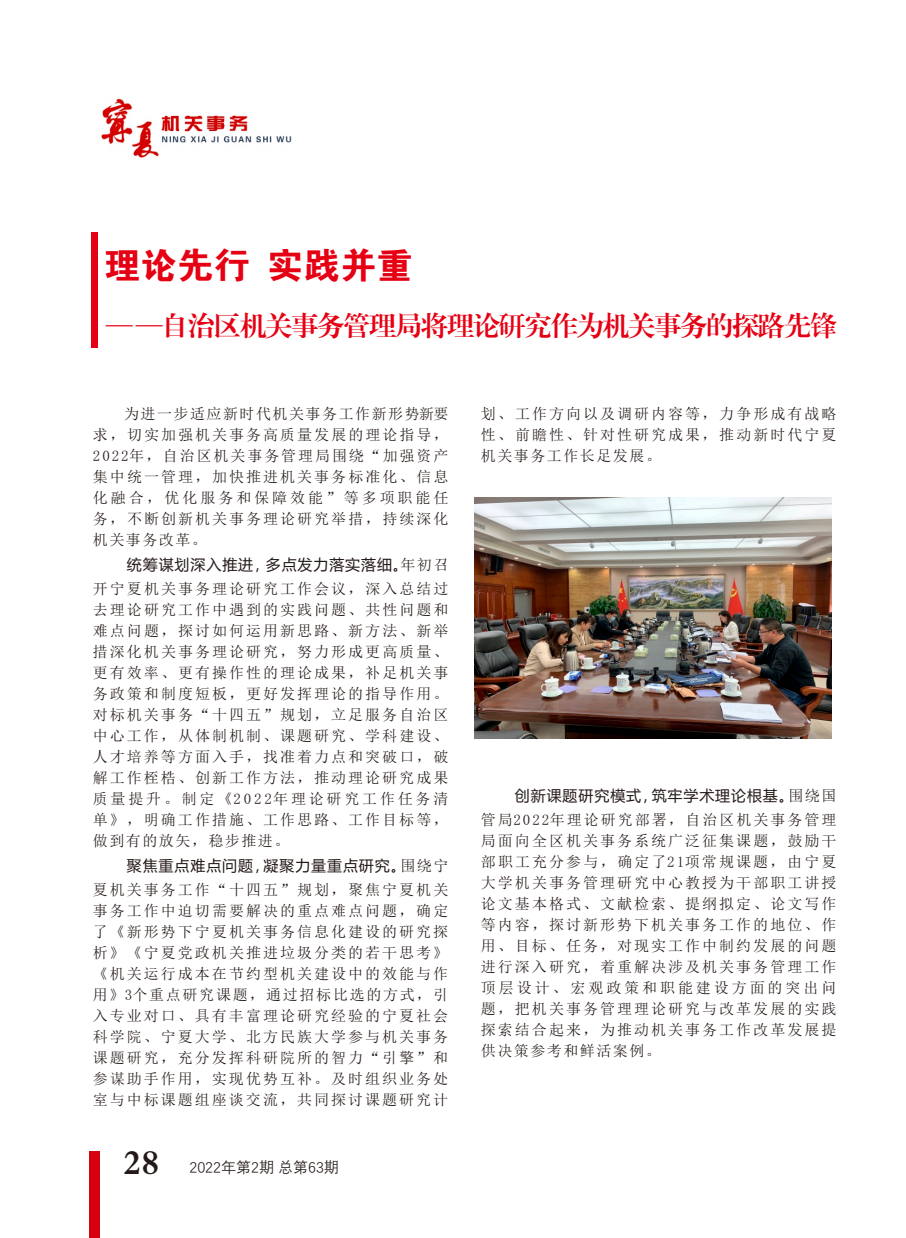
<style>
.page{position:relative;width:906px;height:1238px;background:#fff}
.page>*{position:absolute;margin:0;border:0;box-sizing:border-box;transform-origin:0 0}
.t1{font:36px "FZDHTK GBK1 0";letter-spacing:.015em;color:#e60013}
.t2{font:36px "FZDBSK GBK1 0";color:#231916}
.t3{font:27px "FZXBSJW GB1 0";letter-spacing:-.04em;color:#e60013}
.t4{font:15px/21px "Sim Sun";letter-spacing:.135em;color:#231916;text-align:justify}
.t5{font:15px "Microsoft Ya Hei";letter-spacing:.06em;color:#231916}
.t6{font:15px "Deng Xian";color:#231916}
.s1{font-family:"Sim Sun"}
</style>
<div class="page">
<img style="left:101px;top:98px;width:191px;height:60px">
<div style="left:89px;top:1150px;width:10px;height:87px;background:#d70010"></div>
<div style="left:91px;top:232px;width:6px;height:115px;background:#e60013"></div>
<img style="left:475px;top:497px;width:357px;height:241px">
<h1 class="t1" style="left:104px;top:245px;width:310px">理论先行 实践并重</h1>
<h2 class="t3" style="left:106px;top:311px;width:733px">— —自治区机关事务管理局将理论研究作为机关事务的探路先锋</h2>
<p class="t4" style="left:93px;top:403px;width:357px;text-indent:31px">为进一步适应新时代机关事务工作新形势新要求，切实加强机关事务高质量发展的理论指导，2022年，自治区机关事务管理局围绕“加强资产集中统一管理，加快推进机关事务标准化、信息化融合，优化服务和保障效能”等多项职能任务，不断创新机关事务理论研究举措，持续深化机关事务改革。</p>
<p class="t5" style="left:127px;top:558px;width:323px">统筹谋划深入推进，多点发力落实落细。<span class="s1">年初召</span></p>
<p class="t4" style="left:93px;top:578px;width:357px">开宁夏机关事务理论研究工作会议，深入总结过去理论研究工作中遇到的实践问题、共性问题和难点问题，探讨如何运用新思路、新方法、新举措深化机关事务理论研究，努力形成更高质量、更有效率、更有操作性的理论成果，补足机关事务政策和制度短板，更好发挥理论的指导作用。对标机关事务“十四五”规划，立足服务自治区中心工作，从体制机制、课题研究、学科建设、人才培养等方面入手，找准着力点和突破口，破解工作桎梏、创新工作方法，推动理论研究成果质量提升。制定《2022年理论研究工作任务清单》，明确工作措施、工作思路、工作目标等，做到有的放矢，稳步推进。</p>
<p class="t5" style="left:127px;top:858px;width:323px">聚焦重点难点问题，凝聚力量重点研究。<span class="s1">围绕宁</span></p>
<p class="t4" style="left:93px;top:878px;width:357px">夏机关事务工作“十四五”规划，聚焦宁夏机关事务工作中迫切需要解决的重点难点问题，确定了《新形势下宁夏机关事务信息化建设的研究探析》《宁夏党政机关推进垃圾分类的若干思考》《机关运行成本在节约型机关建设中的效能与作用》3个重点研究课题，通过招标比选的方式，引入专业对口、具有丰富理论研究经验的宁夏社会科学院、宁夏大学、北方民族大学参与机关事务课题研究，充分发挥科研院所的智力“引擎”和参谋助手作用，实现优势互补。及时组织业务处室与中标课题组座谈交流，共同探讨课题研究计</p>
<h1 class="t2" style="left:124px;top:1142px;width:37px">28</h1>
<p class="t6" style="left:189px;top:1159px;width:151px">2022年第2期 总第63期</p>
<p class="t4" style="left:481px;top:403px;width:357px">划、工作方向以及调研内容等，力争形成有战略性、前瞻性、针对性研究成果，推动新时代宁夏机关事务工作长足发展。</p>
<p class="t5" style="left:515px;top:789px;width:323px">创新课题研究模式，筑牢学术理论根基。<span class="s1">围绕国</span></p>
<p class="t4" style="left:481px;top:809px;width:357px">管局2022年理论研究部署，自治区机关事务管理局面向全区机关事务系统广泛征集课题，鼓励干部职工充分参与，确定了21项常规课题，由宁夏大学机关事务管理研究中心教授为干部职工讲授论文基本格式、文献检索、提纲拟定、论文写作等内容，探讨新形势下机关事务工作的地位、作用、目标、任务，对现实工作中制约发展的问题进行深入研究，着重解决涉及机关事务管理工作顶层设计、宏观政策和职能建设方面的突出问题，把机关事务管理理论研究与改革发展的实践探索结合起来，为推动机关事务工作改革发展提供决策参考和鲜活案例。</p>
</div>
